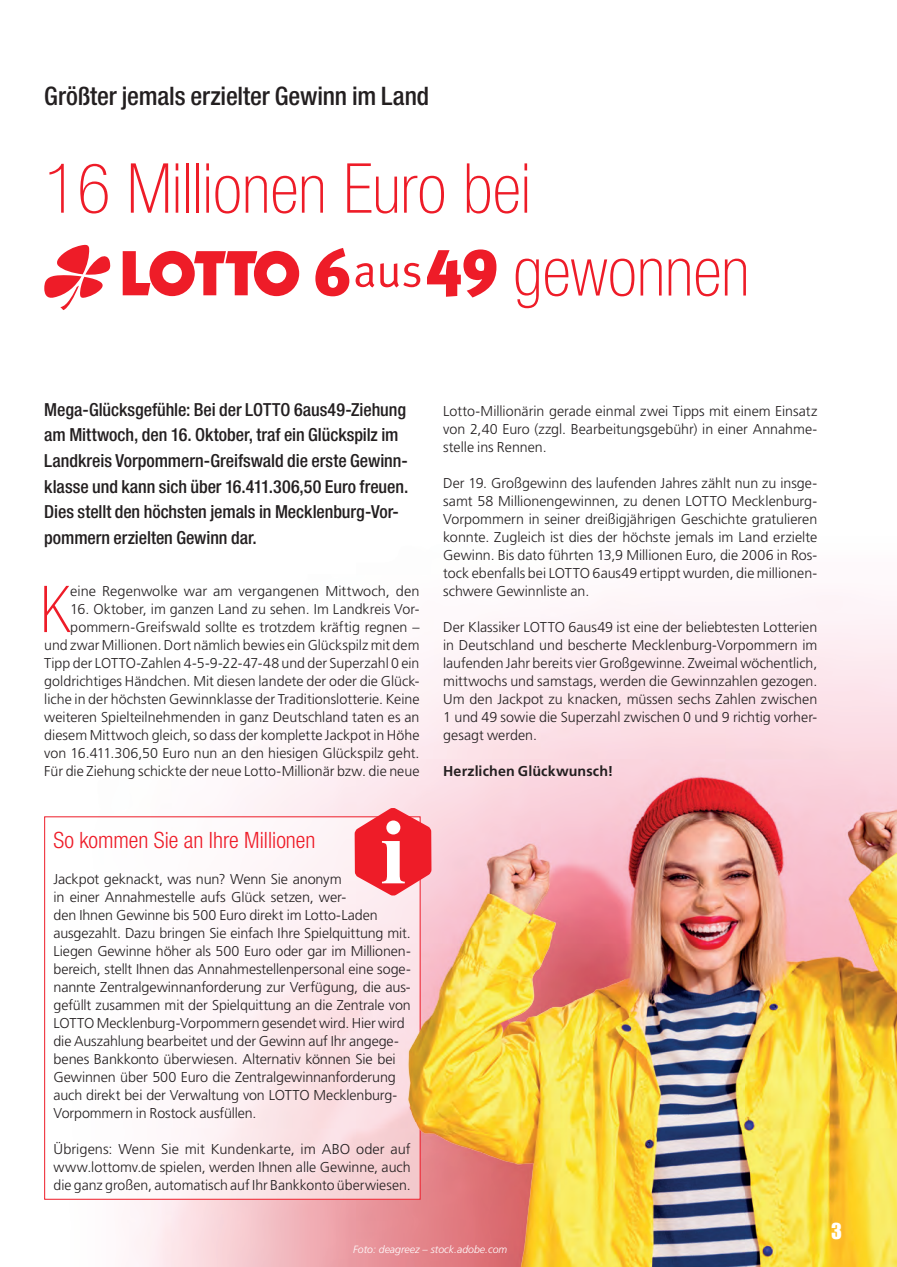
<style>
.page{position:relative;width:897px;height:1267px;background:#fff}
.page>*{position:absolute;margin:0;border:0;box-sizing:border-box;transform-origin:0 0}
.Headline_46pt__Standard{font:100 condensed 69px/82.8px "Helvetica Neue LT Pro";color:#ee1c28}
.Fließtext__Initial{font:100 condensed 64.65px "Helvetica Neue LT Pro";color:#ee1c28}
.Dachzeile__Standard{font:500 condensed 25.5px "Helvetica Neue LT Pro";letter-spacing:-.005em;color:#231f20}
.Zwischenüberschrift{font:300 condensed 22.5px "Helvetica Neue LT Pro";color:#ee1c28}
.Seitenzahl_ungerade{font:22.5px "Impact LT Std";color:#fff}
.Anlauf{font:500 condensed 18px/25.5px "Helvetica Neue LT Pro";letter-spacing:-.005em;color:#231f20}
.Fließtext{font:300 14.25px/18px "Frutiger LT Pro";letter-spacing:-.01em;color:#231f20;text-align:justify}
.Fließtext__Initial-2{font:300 14.25px/18px "Frutiger LT Pro";color:#231f20;text-align:right}
.Fließtext-2{font:700 14.25px "Frutiger LT Pro";letter-spacing:.01em;color:#231f20}
.Fotonachweis{font:italic 300 10.5px "Frutiger LT Std";color:#fff}
</style>
<div class="page">
<img style="left:44px;top:250px;width:333px;height:1016px">
<svg style="left:123px;top:251px;width:176px;height:45px"></svg>
<svg style="left:44px;top:244px;width:67px;height:66px"></svg>
<svg style="left:315px;top:248px;width:34px;height:48px"></svg>
<svg style="left:355px;top:263px;width:19px;height:24px"></svg>
<svg style="left:46px;top:818px;width:331px;height:379px"></svg>
<svg style="left:354px;top:807px;width:23px;height:88px;background:#f3666f"></svg>
<img style="left:377px;top:249px;width:519px;height:1017px">
<p class="Dachzeile__Standard" style="left:44px;top:81px;width:386px">Größter jemals erzielter Gewinn im Land</p>
<p class="Headline_46pt__Standard" style="left:513px;top:147px;width:238px;text-indent:-468px">16 Millionen Euro bei gewonnen</p>
<p class="Anlauf" style="left:44px;top:396px;width:365px">Mega-Glücksgefühle: Bei der LOTTO 6aus49-Ziehung am Mittwoch, den 16. Oktober, traf ein Glückspilz im Landkreis Vorpommern-Greifswald die erste Gewinn&shy;klasse und kann sich über 16.411.306,50 Euro freuen.<br>Dies stellt den höchsten jemals in Mecklenburg-Vor&shy;pommern erzielten Gewinn dar.</p>
<p class="Fließtext__Initial" style="left:40px;top:572px;width:31px">K</p>
<p class="Fließtext__Initial-2" style="left:70px;top:582px;width:350px">eine Regenwolke war am vergangenen Mittwoch, den</p>
<p class="Fließtext__Initial-2" style="left:44px;top:600px;width:377px">16. Oktober, im ganzen Land zu sehen. Im Landkreis Vor&shy;pommern-Greifswald sollte es trotzdem kräftig regnen – und zwar Millionen. Dort nämlich bewies ein Glückspilz mit dem Tipp der LOTTO-Zahlen 4-5-9-22-47-48 und der Superzahl 0 ein goldrichtiges Händchen. Mit diesen landete der oder die Glück&shy;liche in der höchsten Gewinnklasse der Traditionslotterie. Keine weiteren Spielteilnehmenden in ganz Deutschland taten es an diesem Mittwoch gleich, so dass der komplette Jackpot in Höhe von 16.411.306,50 Euro nun an den hiesigen Glückspilz geht.<br>Für die Ziehung schickte der neue Lotto-Millionär bzw. die neue</p>
<p class="Fließtext__Initial-2" style="left:443px;top:402px;width:375px;text-align:justify">Lotto-Millionärin gerade einmal zwei Tipps mit einem Einsatz von 2,40 Euro (zzgl. Bearbeitungsgebühr) in einer Annahme&shy;stelle ins Rennen.</p>
<p class="Fließtext" style="left:443px;top:474px;width:375px">Der 19. Großgewinn des laufenden Jahres zählt nun zu insge&shy;samt 58 Millionengewinnen, zu denen LOTTO Mecklenburg-Vorpommern in seiner dreißigjährigen Geschichte gratulieren konnte. Zugleich ist dies der höchste jemals im Land erzielte Gewinn. Bis dato führten 13,9 Millionen Euro, die 2006 in Ros&shy;tock ebenfalls bei LOTTO 6aus49 ertippt wurden, die millionen&shy;schwere Gewinnliste an.</p>
<p class="Fließtext" style="left:443px;top:618px;width:375px">Der Klassiker LOTTO 6aus49 ist eine der beliebtesten Lotterien in Deutschland und bescherte Mecklenburg-Vorpommern im laufenden Jahr bereits vier Großgewinne. Zweimal wöchentlich, mittwochs und samstags, werden die Gewinnzahlen gezogen.<br>Um den Jackpot zu knacken, müssen sechs Zahlen zwischen 1 und 49 sowie die Superzahl zwischen 0 und 9 richtig vorher&shy;gesagt werden.</p>
<p class="Fließtext-2" style="left:443px;top:762px;width:172px">Herzlichen Glückwunsch!</p>
<p class="Zwischenüberschrift" style="left:54px;top:827px;width:263px">So kommen Sie an Ihre Millionen</p>
<p class="Fließtext" style="left:54px;top:870px;width:359px;text-align:left">Jackpot geknackt, was nun? Wenn Sie anonym<br>in einer Annahmestelle aufs Glück setzen, wer-<br>den Ihnen Gewinne bis 500 Euro direkt im Lotto-Laden ausgezahlt. Dazu bringen Sie einfach Ihre Spielquittung mit.<br>Liegen Gewinne höher als 500 Euro oder gar im Millionen&shy;bereich, stellt Ihnen das Annahmestellenpersonal eine soge&shy;nannte Zentralgewinnanforderung zur Verfügung, die aus&shy;gefüllt zusammen mit der Spielquittung an die Zentrale von LOTTO Mecklenburg-Vorpommern gesendet wird. Hier wird die Auszahlung bearbeitet und der Gewinn auf Ihr angege&shy;benes Bankkonto überwiesen. Alternativ können Sie bei Gewinnen über 500 Euro die Zentralgewinnanforderung auch direkt bei der Verwaltung von LOTTO Mecklenburg-Vorpommern in Rostock ausfüllen.</p>
<p class="Fließtext" style="left:54px;top:1140px;width:359px">Übrigens: Wenn Sie mit Kundenkarte, im ABO oder auf www.lottomv.de spielen, werden Ihnen alle Gewinne, auch die ganz großen, automatisch auf Ihr Bankkonto überwiesen.</p>
<p class="Fotonachweis" style="left:353px;top:1242px;width:156px">Foto: deagreez – stock.adobe.com</p>
<p class="Seitenzahl_ungerade" style="left:831px;top:1218px;width:12px">3</p>
</div>
